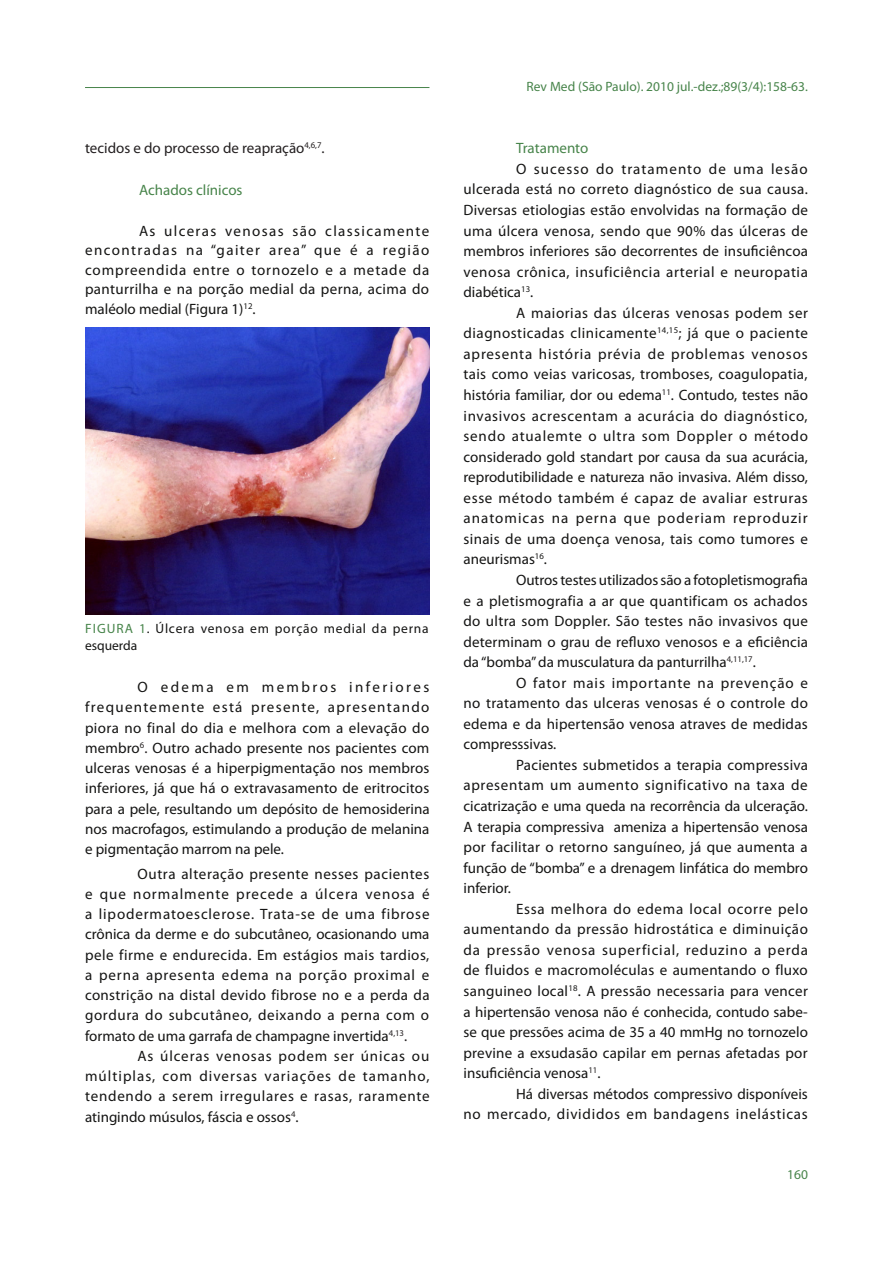
<style>
.page{position:relative;width:893px;height:1263px;background:#fff}
.page>*{position:absolute;margin:0;border:0;box-sizing:border-box;transform-origin:0 0}
.t1{font:15px/20.5px "Myriad Pro";color:#141413;text-align:justify}
.t2{font:15px "Myriad Pro";color:#231f20}
.t3{font:15px "Myriad Pro";color:#47844a}
.t4{font:13.5px "Myriad Pro";color:#47844a}
.t5{font:13.5px "Myriad Pro";letter-spacing:.055em;color:#141413}
.t6{font:13.5px "Myriad Pro";color:#141413}
.s1{color:#47844a}
.s2{color:#231f20}
</style>
<div class="page">
<hr style="left:85px;top:87px;width:344px;height:1px;background:#47844a">
<img style="left:85px;top:328px;width:344px;height:287px">
<p class="t2" style="left:85px;top:139px;width:241px">tecidos e do processo de reapração<sup>4,6,7</sup>.</p>
<p class="t3" style="left:139px;top:181px;width:105px">Achados clínicos</p>
<p class="t1" style="left:85px;top:221px;width:346px;line-height:19.5px;text-indent:54px">As ulceras venosas são classicamente encontradas na “gaiter area” que é a região compreendida entre o tornozelo e a metade da panturrilha e na porção medial da perna, acima do maléolo medial (Figura 1)<sup>12</sup>.</p>
<p class="t4" style="left:85px;top:620px;width:31px">Figura</p>
<p class="t5" style="left:139px;top:620px;width:291px"><span class="s1">1</span>. Úlcera venosa em porção medial da perna</p>
<p class="t6" style="left:85px;top:637px;width:54px">esquerda</p>
<p class="t1" style="left:85px;top:677px;width:346px;text-indent:52px">O edema em membros inferiores frequentemente está presente, apresentando piora no final do dia e melhora com a elevação do membro<sup>6</sup><span class="s2">.</span> Outro achado presente nos pacientes com ulceras venosas é a hiperpigmentação nos membros inferiores, já que há o extravasamento de eritrocitos para a pele, resultando um depósito de hemosiderina nos macrofagos, estimulando a produção de melanina e pigmentação marrom na pele.</p>
<p class="t1" style="left:85px;top:863px;width:346px;text-indent:52px">Outra alteração presente nesses pacientes e que normalmente precede a úlcera venosa é a lipodermatoesclerose. Trata-se de uma fibrose crônica da derme e do subcutâneo, ocasionando uma pele firme e endurecida. Em estágios mais tardios, a perna apresenta edema na porção proximal e constrição na distal devido fibrose no e a perda da gordura do subcutâneo, deixando a perna com o formato de uma garrafa de champagne invertida<sup>4,13</sup><span class="s2">.</span></p>
<p class="t1" style="left:85px;top:1045px;width:346px;text-indent:52px">As úlceras venosas podem ser únicas ou múltiplas, com diversas variações de tamanho, tendendo a serem irregulares e rasas, raramente atingindo músulos, fáscia e ossos<sup>4</sup>.</p>
<p class="t4" style="left:527px;top:79px;width:283px">Rev Med (São Paulo). 2010 jul.-dez.;89(3/4):158-63.</p>
<p class="t3" style="left:516px;top:139px;width:74px">Tratamento</p>
<p class="t1" style="left:463px;top:158px;width:346px;text-indent:52px">O sucesso do tratamento de uma lesão ulcerada está no correto diagnóstico de sua causa.<br>Diversas etiologias estão envolvidas na formação de uma úlcera venosa, sendo que 90% das úlceras de membros inferiores são decorrentes de insuficiêncoa venosa crônica, insuficiência arterial e neuropatia diabética<sup>13</sup>.</p>
<p class="t1" style="left:463px;top:302px;width:346px;text-indent:52px">A maiorias das úlceras venosas podem ser diagnosticadas clinicamente<sup>14,15</sup><span class="s2">;</span> já que o paciente apresenta história prévia de problemas venosos tais como veias varicosas, tromboses, coagulopatia, história familiar, dor ou edema<sup>11</sup>. Contudo, testes não invasivos acrescentam a acurácia do diagnóstico, sendo atualemte o ultra som Doppler o método considerado gold standart por causa da sua acurácia, reprodutibilidade e natureza não invasiva. Além disso, esse método também é capaz de avaliar estruras anatomicas na perna que poderiam reproduzir sinais de uma doença venosa, tais como tumores e aneurismas<sup>16</sup>.</p>
<p class="t1" style="left:463px;top:569px;width:346px;text-indent:52px">Outros testes utilizados são a fotopletismografia e a pletismografia a ar que quantificam os achados do ultra som Doppler. São testes não invasivos que determinam o grau de refluxo venosos e a eficiência da “bomba” da musculatura da panturrilha<sup>4,11,17</sup>.</p>
<p class="t1" style="left:463px;top:672px;width:346px;text-indent:52px">O fator mais importante na prevenção e no tratamento das ulceras venosas é o controle do edema e da hipertensão venosa atraves de medidas compresssivas.</p>
<p class="t1" style="left:463px;top:754px;width:346px;text-indent:52px">Pacientes submetidos a terapia compressiva apresentam um aumento significativo na taxa de cicatrização e uma queda na recorrência da ulceração.<br>A terapia compressiva ameniza a hipertensão venosa por facilitar o retorno sanguíneo, já que aumenta a função de “bomba” e a drenagem linfática do membro inferior.</p>
<p class="t1" style="left:463px;top:898px;width:346px;text-indent:52px">Essa melhora do edema local ocorre pelo aumentando da pressão hidrostática e diminuição da pressão venosa superficial, reduzino a perda de fluidos e macromoléculas e aumentando o fluxo sanguineo local<sup>18</sup>. A pressão necessaria para vencer a hipertensão venosa não é conhecida, contudo sabe&shy;se que pressões acima de 35 a 40 mmHg no tornozelo previne a exsudasão capilar em pernas afetadas por insuficiência venosa<sup>11</sup>.</p>
<p class="t1" style="left:463px;top:1083px;width:346px;text-align:right">Há diversas métodos compressivo disponíveis<br>no mercado, divididos em bandagens inelásticas</p>
<p class="t4" style="left:787px;top:1166px;width:22px">160</p>
</div>
